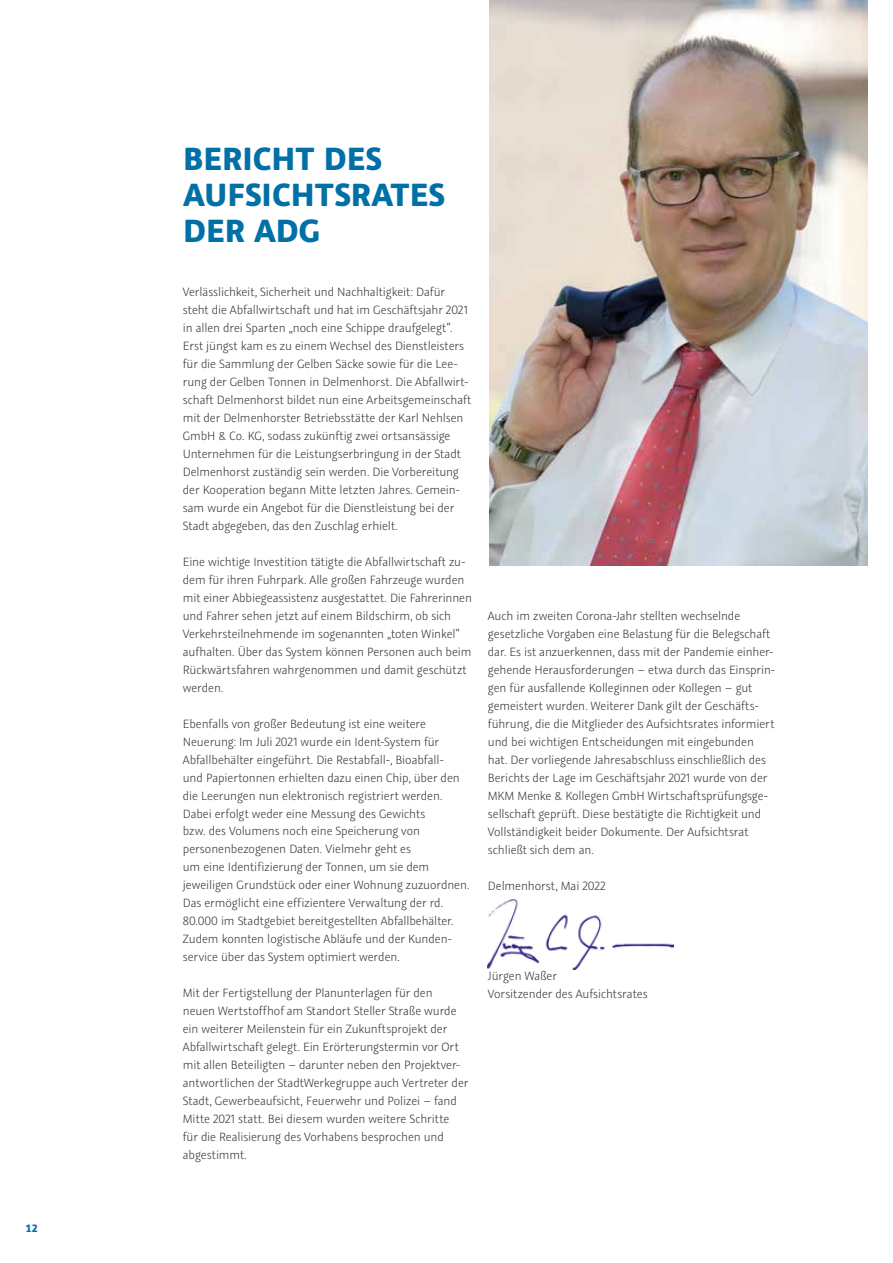
<style>
.page{position:relative;width:893px;height:1263px;background:#fff}
.page>*{position:absolute;margin:0;border:0;box-sizing:border-box;transform-origin:0 0}
.t1{font:700 36px/36px "Graublau Sans Display";letter-spacing:.01em;color:#0070a6}
.t2{font:300 13.5px/18px "Graublau Sans Display";letter-spacing:-.005em;color:#353534}
.t3{font:700 12px "Graublau Sans Display";color:#0070a6}
</style>
<div class="page">
<img style="left:488px;top:899px;width:185px;height:70px">
<img style="left:489px;top:0;width:378px;height:566px">
<p class="t3" style="left:26px;top:1220px;width:13px">12</p>
<h1 class="t1" style="left:183px;top:140px;width:263px">BERICHT DES<br>AUFSICHTSRATES<br>DER ADG</h1>
<p class="t2" style="left:183px;top:282px;width:290px">Verlässlichkeit, Sicherheit und Nachhaltigkeit: Dafür steht die Abfallwirtschaft und hat im Geschäftsjahr 2021 in allen drei Sparten „noch eine Schippe draufgelegt“.<br>Erst jüngst kam es zu einem Wechsel des Dienstleisters für die Sammlung der Gelben Säcke sowie für die Lee&shy;rung der Gelben Tonnen in Delmenhorst. Die Abfallwirt&shy;schaft Delmenhorst bildet nun eine Arbeitsgemeinschaft mit der Delmenhorster Betriebsstätte der Karl Nehlsen GmbH &amp; Co. KG, sodass zukünftig zwei ortsansässige Unternehmen für die Leistungserbringung in der Stadt Delmenhorst zuständig sein werden. Die Vorbereitung der Kooperation begann Mitte letzten Jahres. Gemein&shy;sam wurde ein Angebot für die Dienstleistung bei der Stadt abgegeben, das den Zuschlag erhielt.</p>
<p class="t2" style="left:183px;top:552px;width:291px">Eine wichtige Investition tätigte die Abfallwirtschaft zu&shy;dem für ihren Fuhrpark. Alle großen Fahrzeuge wurden mit einer Abbiegeassistenz ausgestattet. Die Fahrerinnen und Fahrer sehen jetzt auf einem Bildschirm, ob sich Verkehrsteilnehmende im sogenannten „toten Winkel“ aufhalten. Über das System können Personen auch beim Rückwärtsfahren wahrgenommen und damit geschützt werden.</p>
<p class="t2" style="left:183px;top:714px;width:288px">Ebenfalls von großer Bedeutung ist eine weitere Neuerung: Im Juli 2021 wurde ein Ident-System für Abfallbehälter eingeführt. Die Restabfall-, Bioabfall-<br>und Papiertonnen erhielten dazu einen Chip, über den die Leerungen nun elektronisch registriert werden.<br>Dabei erfolgt weder eine Messung des Gewichts<br>bzw. des Volumens noch eine Speicherung von personenbezogenen Daten. Vielmehr geht es<br>um eine Identifizierung der Tonnen, um sie dem jeweiligen Grundstück oder einer Wohnung zuzuordnen.<br>Das ermöglicht eine effizientere Verwaltung der rd.<br>80.000 im Stadtgebiet bereitgestellten Abfallbehälter.<br>Zudem konnten logistische Abläufe und der Kunden&shy;service über das System optimiert werden.</p>
<p class="t2" style="left:183px;top:984px;width:287px">Mit der Fertigstellung der Planunterlagen für den neuen Wertstoffhof am Standort Steller Straße wurde ein weiterer Meilenstein für ein Zukunftsprojekt der Abfallwirtschaft gelegt. Ein Erörterungstermin vor Ort mit allen Beteiligten – darunter neben den Projektver&shy;antwortlichen der StadtWerkegruppe auch Vertreter der Stadt, Gewerbeaufsicht, Feuerwehr und Polizei – fand Mitte 2021 statt. Bei diesem wurden weitere Schritte<br>für die Realisierung des Vorhabens besprochen und abgestimmt.</p>
<p class="t2" style="left:488px;top:606px;width:289px">Auch im zweiten Corona-Jahr stellten wechselnde gesetzliche Vorgaben eine Belastung für die Belegschaft dar. Es ist anzuerkennen, dass mit der Pandemie einher&shy;gehende Herausforderungen – etwa durch das Einsprin&shy;gen für ausfallende Kolleginnen oder Kollegen – gut gemeistert wurden. Weiterer Dank gilt der Geschäfts&shy;führung, die die Mitglieder des Aufsichtsrates informiert und bei wichtigen Entscheidungen mit eingebunden hat. Der vorliegende Jahresabschluss einschließlich des Berichts der Lage im Geschäftsjahr 2021 wurde von der MKM Menke &amp; Kollegen GmbH Wirtschaftsprüfungsge&shy;sellschaft geprüft. Diese bestätigte die Richtigkeit und Vollständigkeit beider Dokumente. Der Aufsichtsrat schließt sich dem an.</p>
<p class="t2" style="left:488px;top:876px;width:119px">Delmenhorst, Mai 2022</p>
<p class="t2" style="left:488px;top:966px;width:161px">Jürgen Waßer<br>Vorsitzender des Aufsichtsrates</p>
</div>
